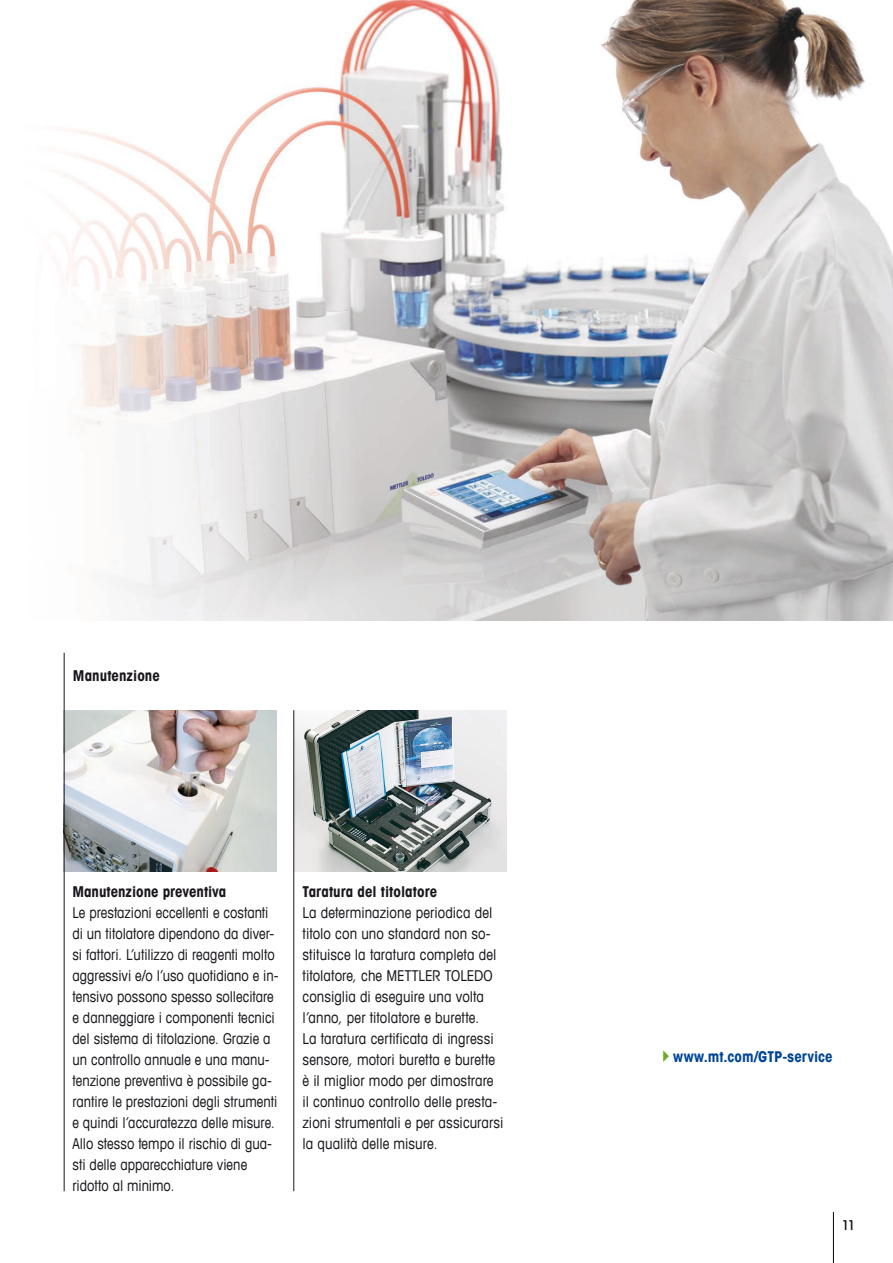
<style>
.page{position:relative;width:893px;height:1263px;background:#fff}
.page>*{position:absolute;margin:0;border:0;box-sizing:border-box;transform-origin:0 0}
._12_Running_Text_10{font:condensed 15px/21px "Avant Garde Com";color:#1a171c}
._12_Running_Text_10-2{font:700 condensed 15px "Avant Garde Com";color:#1a171c}
._9__ProductNews_runn{font:700 condensed 15px "Avant Garde Com";color:#004595}
._8_Subtitle_Book_14{font:700 condensed 15px "Avant Garde Com";color:#1a171c}
.t1{font:condensed 13.5px "Avant Garde Com";color:#1a171c}
</style>
<div class="page">
<img style="left:62px;top:0;width:831px;height:621px">
<img style="left:294px;top:710px;width:212px;height:162px">
<img style="left:65px;top:710px;width:211px;height:161px">
<svg style="left:663px;top:1050px;width:6px;height:12px"></svg>
<hr style="left:833px;top:1212px;width:1px;height:51px;background:#1a171c">
<hr style="left:293px;top:710px;width:1px;height:481px;background:#1a171c">
<hr style="left:64px;top:653px;width:1px;height:538px;background:#1a171c">
<p class="_8_Subtitle_Book_14" style="left:73px;top:666px;width:89px">Manutenzione</p>
<p class="_12_Running_Text_10-2" style="left:72px;top:882px;width:155px">Manutenzione preventiva</p>
<p class="_12_Running_Text_10" style="left:72px;top:902px;width:208px">Le prestazioni eccellenti e costanti di un titolatore dipendono da diver&shy;si fattori. L’utilizzo di reagenti molto aggressivi e/o l’uso quotidiano e in&shy;tensivo possono spesso sollecitare e danneggiare i componenti tecnici del sistema di titolazione. Grazie a un controllo annuale e una manu&shy;tenzione preventiva è possibile ga&shy;rantire le prestazioni degli strumenti e quindi l’accuratezza delle misure.<br>Allo stesso tempo il rischio di gua&shy;sti delle apparecchiature viene ridotto al minimo.</p>
<p class="_12_Running_Text_10-2" style="left:303px;top:882px;width:136px">Taratura del titolatore</p>
<p class="_12_Running_Text_10" style="left:303px;top:902px;width:202px">La determinazione periodica del titolo con uno standard non so&shy;stituisce la taratura completa del titolatore, che METTLER TOLEDO consiglia di eseguire una volta l’anno, per titolatore e burette.<br>La taratura certificata di ingressi sensore, motori buretta e burette è il miglior modo per dimostrare il continuo controllo delle presta&shy;zioni strumentali e per assicurarsi la qualità delle misure.</p>
<p class="_9__ProductNews_runn" style="left:673px;top:1047px;width:161px">www.mt.com/GTP-service</p>
<p class="t1" style="left:842px;top:1217px;width:15px">11</p>
</div>
